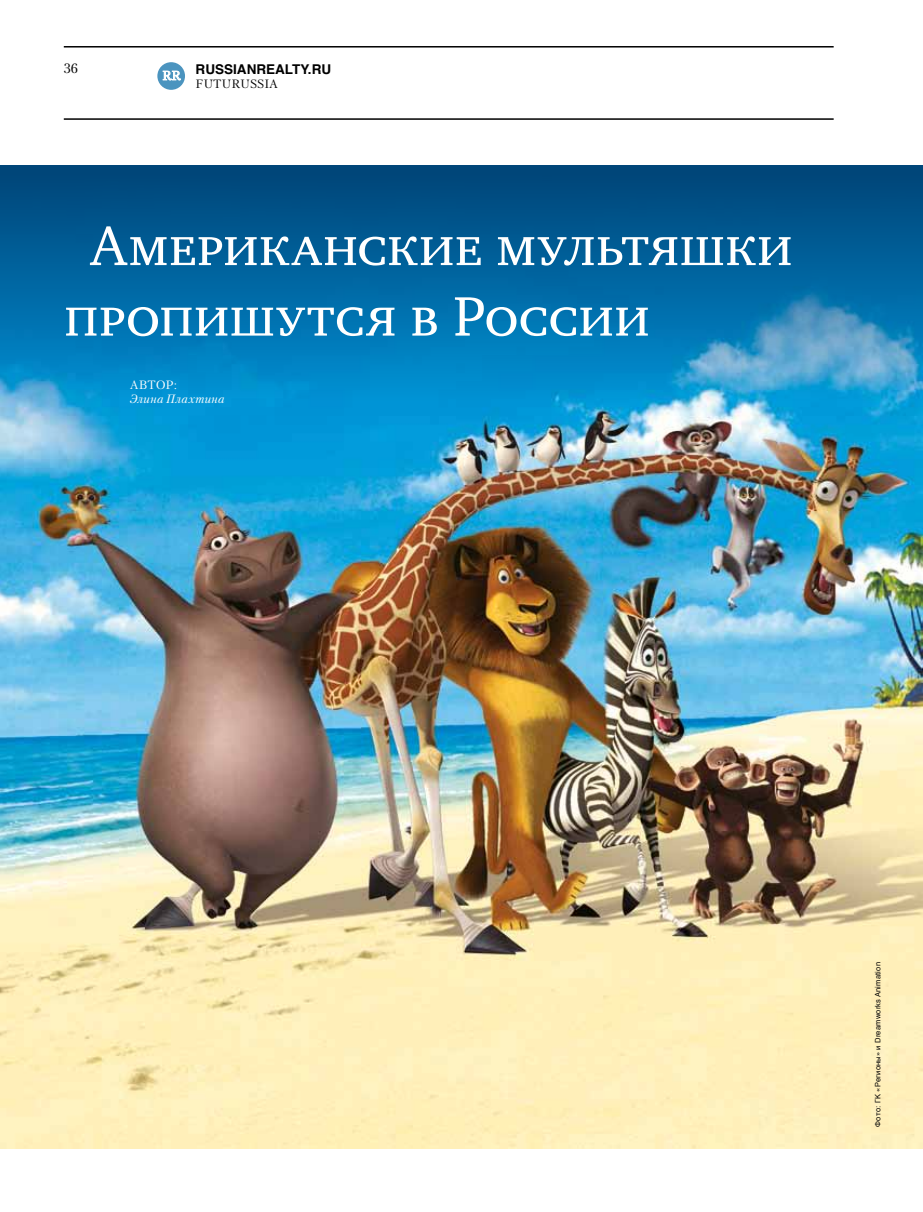
<style>
.page{position:relative;width:923px;height:1212px;background:#fff}
.page>*{position:absolute;margin:0;border:0;box-sizing:border-box;transform-origin:0 0}
.t1{font:57px/70.5px "Charter SCC";letter-spacing:-.01em;color:#fff}
.t2{font:700 13.5px "Helvetica TF";color:#000}
.t3{font:13.5px "Petersburg TF";color:#000}
.t4{font:12.6px "Petersburg TF";color:#fff}
.t5{font:italic 12px "Petersburg TF";letter-spacing:.04em;color:#fff}
.t6{font:12px "Petersburg TF";color:#000}
.t7{font:12px "Petersburg TF";color:#fff}
.t8{font:7.5px "Helvetica TF";letter-spacing:.025em;color:#000}
</style>
<div class="page">
<hr style="left:64px;top:118px;width:769px;height:2px;background:#000">
<hr style="left:64px;top:46px;width:769px;height:2px;background:#000">
<div style="left:157px;top:62px;width:28px;height:28px;background:#4b94bf;border-radius:50%"></div>
<svg style="left:163px;top:71px;width:18px;height:9px"></svg>
<img style="left:0;top:416px;width:923px;height:732px">
<svg style="left:0;top:166px;width:923px;height:250px;background:#086fa8"></svg>
<p class="t3" style="left:64px;top:60px;width:16px">36</p>
<p class="t2" style="left:196px;top:58px;width:137px">RUSSIANREALTY.RU</p>
<p class="t6" style="left:196px;top:77px;width:84px">FUTURUSSIA</p>
<p class="t4" style="left:162px;top:68px;width:10px">RR</p>
<p class="t1" style="left:64px;top:211px;width:730px;text-indent:27px">Американские мультяшки пропишутся в России</p>
<p class="t7" style="left:130px;top:377px;width:48px">АВТОР:</p>
<p class="t5" style="left:130px;top:391px;width:96px">Элина Плахтина</p>
<p class="t8" style="left:872px;top:1126px;width:166px;rotate:-90deg">Фото: ГК «Регионы» и Dreamworks Animation</p>
</div>
